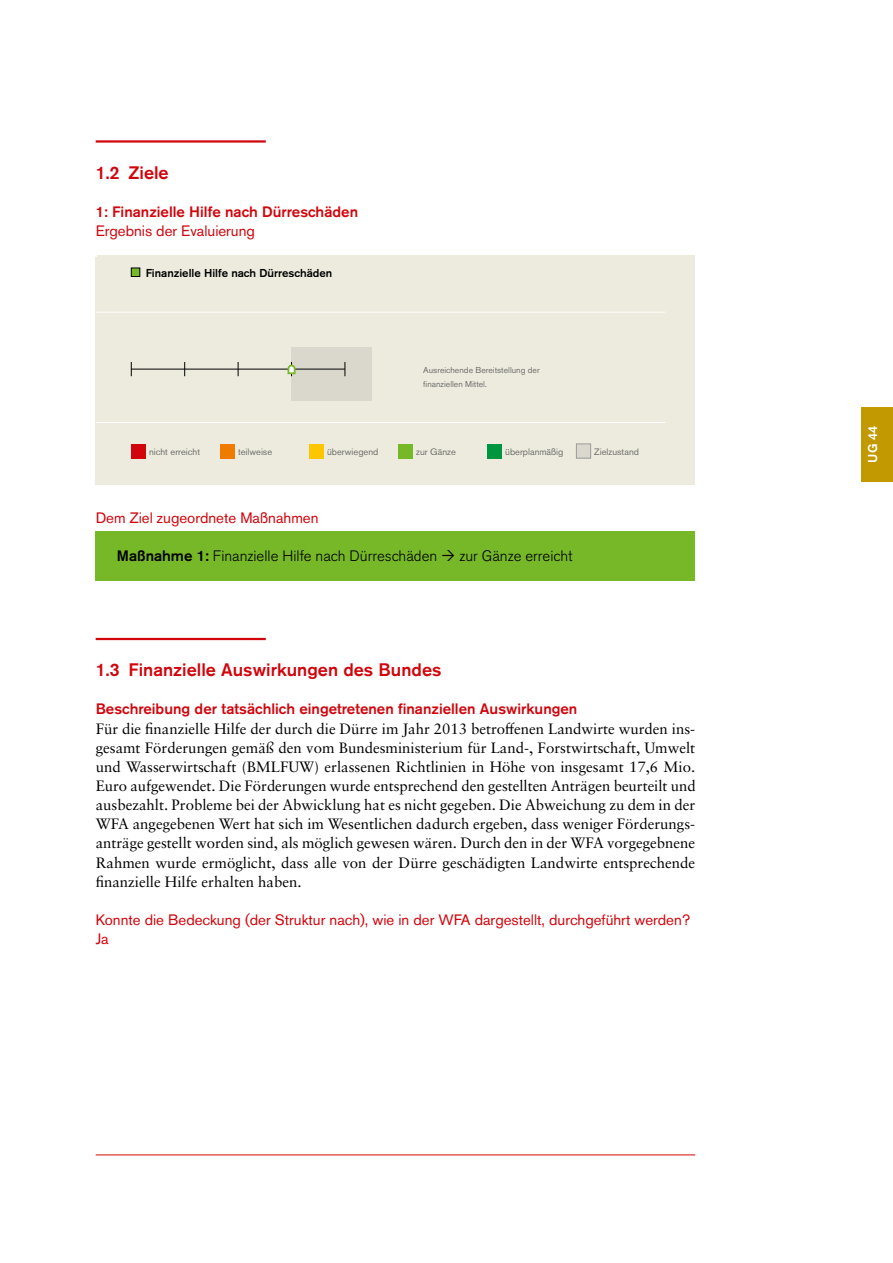
<style>
.page{position:relative;width:893px;height:1263px;background:#fff}
.page>*{position:absolute;margin:0;border:0;box-sizing:border-box;transform-origin:0 0}
.Überschrift_2_Listen{font:500 18px "Akzidenz Grotesk Pro";color:#d1050c}
.Lauftext{font:15px/19.2px "Sabon LT Pro";color:#000;text-align:justify}
.Überschrift_3{font:500 15px "Akzidenz Grotesk Pro";color:#d1050c}
.JA_NEIN_Fragen{font:15px/19.2px "Akzidenz Grotesk Pro";color:#d1050c}
.Maßnahme___Zur_Gänze{font:300 15px "Akzidenz Grotesk Pro";color:#000}
.Überschrift_4{font:15px "Akzidenz Grotesk Pro";color:#d1050c}
.t1{font:500 12.75px "Akzidenz Grotesk Pro";color:#fff}
.t2{font:500 11.4px "Akzidenz Grotesk Pro";color:#000}
.t3{font:9.3px "Akzidenz Grotesk Pro";color:#6f6f6e}
.t4{font:8.55px/14.2px "Akzidenz Grotesk Pro";color:#6f6f6e}
.s1{font-weight:500}
</style>
<div class="page">
<hr style="left:96px;top:1154px;width:599px;height:1px;background:#d1050c">
<hr style="left:96px;top:140px;width:170px;height:3px;background:#d1050c">
<div style="left:96px;top:531px;width:599px;height:49px;background:#76b828"></div>
<hr style="left:96px;top:638px;width:170px;height:2px;background:#d1050c">
<div style="left:861px;top:407px;width:32px;height:75px;background:#c29a00"></div>
<div style="left:96px;top:255px;width:599px;height:230px;background:#edebdd"></div>
<div style="left:131px;top:268px;width:9px;height:8px;background:#76b828"></div>
<div style="left:131px;top:268px;width:9px;height:9px;border:1px solid #000"></div>
<hr style="left:96px;top:312px;width:569px;height:1px;background:#fff">
<div style="left:292px;top:348px;width:80px;height:53px;background:#dad8cc"></div>
<hr style="left:131px;top:369px;width:214px;height:1px;background:#000">
<svg style="left:131px;top:362px;width:1px;height:14px"></svg>
<svg style="left:238px;top:362px;width:1px;height:14px"></svg>
<svg style="left:184px;top:362px;width:1px;height:14px"></svg>
<svg style="left:345px;top:362px;width:1px;height:14px"></svg>
<svg style="left:287px;top:362px;width:9px;height:14px"></svg>
<hr style="left:96px;top:422px;width:569px;height:1px;background:#fff">
<div style="left:131px;top:444px;width:15px;height:14px;background:#d1050c"></div>
<div style="left:220px;top:444px;width:15px;height:14px;background:#ef7c00"></div>
<div style="left:309px;top:444px;width:15px;height:14px;background:#fec600"></div>
<div style="left:398px;top:444px;width:15px;height:14px;background:#76b828"></div>
<div style="left:487px;top:444px;width:15px;height:14px;background:#00963f"></div>
<div style="left:576px;top:444px;width:15px;height:14px;background:#dad8cc"></div>
<div style="left:576px;top:443px;width:15px;height:15px;border:1px solid #9c9d9d"></div>
<h3 class="Überschrift_2_Listen" style="left:96px;top:161px;width:75px">1.2 Ziele</h3>
<h4 class="Überschrift_3" style="left:96px;top:202px;width:264px">1: Finanzielle Hilfe nach Dürreschäden</h4>
<h5 class="Überschrift_4" style="left:96px;top:221px;width:161px">Ergebnis der Evaluierung</h5>
<p class="t2" style="left:146px;top:265px;width:188px">Finanzielle Hilfe nach Dürreschäden</p>
<p class="t4" style="left:423px;top:362px;width:118px">Ausreichende Bereitstellung der finanziellen Mittel.</p>
<p class="t3" style="left:149px;top:445px;width:52px">nicht erreicht</p>
<p class="t3" style="left:238px;top:445px;width:36px">teilweise</p>
<p class="t3" style="left:327px;top:445px;width:53px">überwiegend</p>
<p class="t3" style="left:416px;top:445px;width:41px">zur Gänze</p>
<p class="t3" style="left:505px;top:445px;width:60px">überplanmäßig</p>
<p class="t3" style="left:594px;top:445px;width:46px">Zielzustand</p>
<h5 class="Überschrift_4" style="left:96px;top:508px;width:224px">Dem Ziel zugeordnete Maßnahmen</h5>
<p class="Maßnahme___Zur_Gänze" style="left:117px;top:546px;width:322px"><span class="s1">Maßnahme 1:</span> Finanzielle Hilfe nach Dürreschäden</p>
<p class="Maßnahme___Zur_Gänze" style="left:459px;top:546px;width:115px">zur Gänze erreicht</p>
<h3 class="Überschrift_2_Listen" style="left:96px;top:658px;width:347px">1.3 Finanzielle Auswirkungen des Bundes</h3>
<h4 class="Überschrift_3" style="left:96px;top:699px;width:483px">Beschreibung der tatsächlich eingetretenen finanziellen Auswirkungen</h4>
<p class="Lauftext" style="left:96px;top:718px;width:601px">Für die finanzielle Hilfe der durch die Dürre im Jahr 2013 betroffenen Landwirte wurden ins&shy;gesamt Förderungen gemäß den vom Bundesministerium für Land-, Forstwirtschaft, Umwelt und Wasserwirtschaft (BMLFUW) erlassenen Richtlinien in Höhe von insgesamt 17,6 Mio.<br>Euro aufgewendet. Die Förderungen wurde entsprechend den gestellten Anträgen beurteilt und ausbezahlt. Probleme bei der Abwicklung hat es nicht gegeben. Die Abweichung zu dem in der WFA angegebenen Wert hat sich im Wesentlichen dadurch ergeben, dass weniger Förderungs&shy;anträge gestellt worden sind, als möglich gewesen wären. Durch den in der WFA vorgegebnene Rahmen wurde ermöglicht, dass alle von der Dürre geschädigten Landwirte entsprechende finanzielle Hilfe erhalten haben.</p>
<p class="JA_NEIN_Fragen" style="left:96px;top:910px;width:596px">Konnte die Bedeckung (der Struktur nach), wie in der WFA dargestellt, durchgeführt werden?<br>Ja</p>
<p class="t1" style="left:864px;top:463px;width:39px;rotate:-90deg">UG 44</p>
</div>
